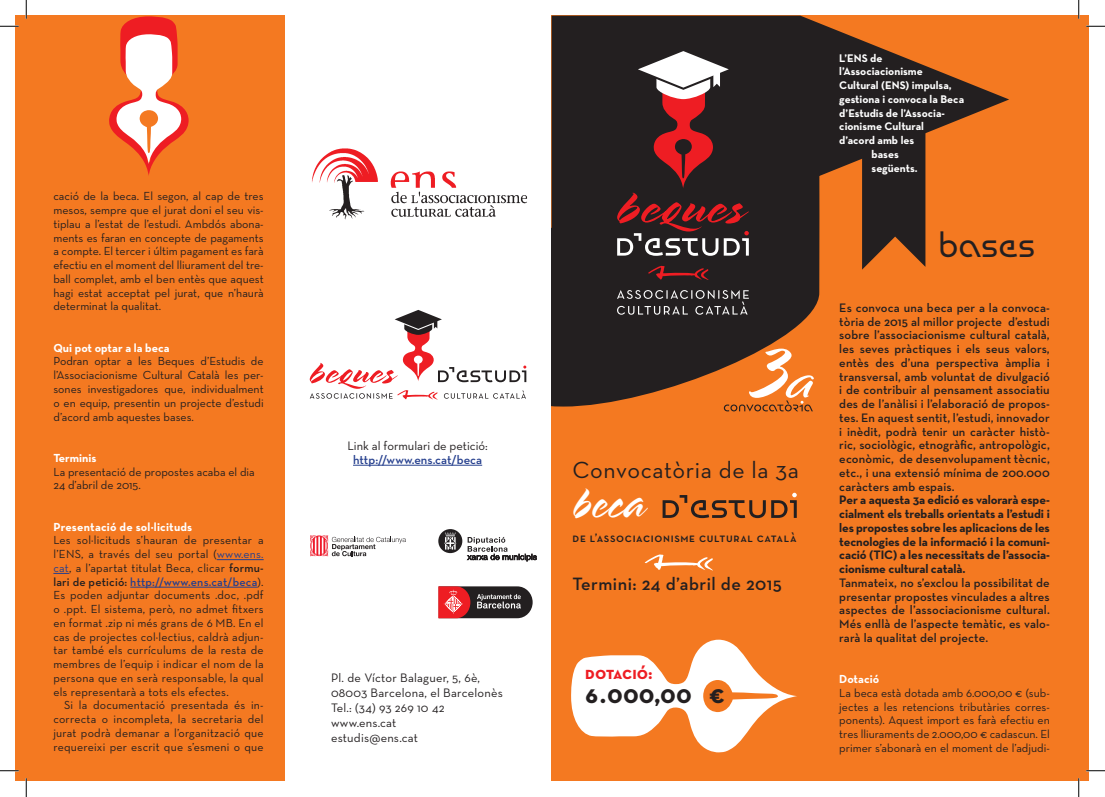
<style>
.page{position:relative;width:1105px;height:797px;background:#fff}
.page>*{position:absolute;margin:0;border:0;box-sizing:border-box;transform-origin:0 0}
.t1{font:48.75px "Spring LP Std";color:#fff}
.t2{font:37.5px "Arjowiggins Inuit";color:#231f20}
.t3{font:26.25px "Neutra Text Bold SC";color:#231f20}
.t4{font:23.75px "Neutra Text";letter-spacing:.025em;color:#231f20}
.t5{font:600 18.25px "Neutra Text";letter-spacing:.025em;color:#231f20}
.t6{font:17.5px "Neutra Text Bold SC";letter-spacing:-.015em;color:#ee1d23}
.t7{font:600 12.5px/13.8px "Neutra Text";letter-spacing:.01em;color:#231f20;text-align:justify}
.t8{font:700 12.5px/13.8px "Neutra Text";letter-spacing:-.01em;color:#231f20;text-align:justify}
.t9{font:12.5px "Neutra Text";letter-spacing:.015em;color:#231f20}
.t10{font:12.5px "Neutra Text Demi SC";letter-spacing:.05em;color:#231f20}
.t11{font:600 12.5px "Neutra Text";color:#253f8e}
.t12{font:11.88px/13.8px "Neutra Text";color:#231f20;text-align:justify}
.t13{font:700 11.88px "Neutra Text";color:#fff}
.t14{font:700 11.25px "Neutra Text";color:#fff}
.s1{color:#253f8e}
.s2{font-weight:600}
.s3{font-weight:600;color:#253f8e}
</style>
<div class="page">
<div style="left:552px;top:16px;width:537px;height:765px;background:#f47921"></div>
<svg style="left:552px;top:274px;width:268px;height:132px;background:#3f2b20"></svg>
<svg style="left:552px;top:16px;width:457px;height:258px;fill:#231f20"></svg>
<svg style="left:862px;top:121px;width:63px;height:149px;background:#3b2920"></svg>
<div style="left:16px;top:16px;width:269px;height:765px;background:#f47921"></div>
<svg style="left:648px;top:266px;width:61px;height:14px"></svg>
<svg style="left:617px;top:290px;width:132px;height:25px;background:#494647"></svg>
<svg style="left:617px;top:51px;width:132px;height:205px;background:#5a3a3b"></svg>
<svg style="left:571px;top:639px;width:226px;height:113px"></svg>
<svg style="left:663px;top:492px;width:134px;height:26px"></svg>
<svg style="left:645px;top:554px;width:68px;height:16px"></svg>
<hr style="left:217px;top:559px;width:47px;height:1px;background:#253f8e">
<svg style="left:53px;top:573px;width:16px;height:1px"></svg>
<hr style="left:130px;top:587px;width:128px;height:1px;background:#253f8e">
<img style="left:312px;top:148px;width:215px;height:72px">
<svg style="left:310px;top:310px;width:216px;height:89px"></svg>
<svg style="left:438px;top:586px;width:95px;height:32px;background:#7b4244"></svg>
<svg style="left:109px;top:16px;width:80px;height:160px"></svg>
<div style="left:438px;top:529px;width:24px;height:24px;background:#231f20;border-radius:50%"></div>
<svg style="left:467px;top:537px;width:70px;height:24px"></svg>
<svg style="left:444px;top:532px;width:12px;height:17px"></svg>
<svg style="left:310px;top:535px;width:96px;height:21px"></svg>
<svg style="left:724px;top:348px;width:90px;height:63px"></svg>
<hr style="left:353px;top:465px;width:129px;height:1px;background:#253f8e">
<svg style="left:0;top:25px;width:19px;height:2px"></svg>
<svg style="left:1086px;top:25px;width:19px;height:2px"></svg>
<svg style="left:0;top:770px;width:19px;height:1px"></svg>
<svg style="left:1086px;top:770px;width:19px;height:1px"></svg>
<svg style="left:25px;top:0;width:2px;height:19px"></svg>
<svg style="left:25px;top:778px;width:2px;height:19px"></svg>
<svg style="left:1078px;top:0;width:1px;height:19px"></svg>
<svg style="left:1078px;top:778px;width:1px;height:19px"></svg>
<p class="t12" style="left:53px;top:189px;width:212px">cació de la beca. El segon, al cap de tres mesos, sempre que el jurat doni el seu vis&shy;tiplau a l’estat de l’estudi. Ambdós abona&shy;ments es faran en concepte de pagaments a compte. El tercer i últim pagament es farà efectiu en el moment del lliurament del tre&shy;ball complet, amb el ben entès que aquest hagi estat acceptat pel jurat, que n’haurà determinat la qualitat.</p>
<p class="t13" style="left:53px;top:340px;width:118px">Qui pot optar a la beca</p>
<p class="t12" style="left:53px;top:354px;width:212px">Podran optar a les Beques d’Estudis de l’Associacionisme Cultural Català les per&shy;sones investigadores que, individualment o en equip, presentin un projecte d’estudi d’acord amb aquestes bases.</p>
<p class="t13" style="left:53px;top:450px;width:45px">Terminis</p>
<p class="t12" style="left:53px;top:464px;width:203px">La presentació de propostes acaba el dia<br>24 d’abril de 2015.</p>
<p class="t13" style="left:53px;top:519px;width:140px">Presentació de sol·licituds</p>
<p class="t12" style="left:53px;top:533px;width:212px">Les sol·licituds s’hauran de presentar a l’ENS, a través del seu portal (<span class="s1">www.ens. cat</span>, a l’apartat titulat Beca, clicar <span class="s2">formu&shy;lari de petició:</span> <span class="s3">http://www.ens.cat/beca</span>).<br>Es poden adjuntar documents .doc, .pdf o .ppt. El sistema, però, no admet fitxers en format .zip ni més grans de 6 MB. En el cas de projectes col·lectius, caldrà adjun&shy;tar també els currículums de la resta de membres de l’equip i indicar el nom de la persona que en serà responsable, la qual els representarà a tots els efectes.</p>
<p class="t12" style="left:53px;top:698px;width:212px;text-indent:11px">Si la documentació presentada és in&shy;correcta o incompleta, la secretaria del jurat podrà demanar a l’organització que requereixi per escrit que s’esmeni o que</p>
<p class="t9" style="left:347px;top:438px;width:142px">Link al formulari de petició:</p>
<p class="t11" style="left:353px;top:451px;width:131px">http://www.ens.cat/beca</p>
<p class="t9" style="left:331px;top:669px;width:151px">Pl. de Víctor Balaguer, 5, 6è,</p>
<p class="t9" style="left:331px;top:684px;width:173px">08003 Barcelona, el Barcelonès</p>
<p class="t9" style="left:331px;top:699px;width:115px">Tel.: (34) 93 269 10 42</p>
<p class="t9" style="left:331px;top:714px;width:67px">www.ens.cat</p>
<p class="t9" style="left:331px;top:729px;width:89px">estudis@ens.cat</p>
<p class="t4" style="left:573px;top:455px;width:228px">Convocatòria de la 3a</p>
<p class="t1" style="left:573px;top:473px;width:73px">beca</p>
<p class="t10" style="left:573px;top:530px;width:226px">de l’associacionisme cultural català</p>
<p class="t5" style="left:573px;top:572px;width:211px">Termini: 24 d’abril de 2015</p>
<p class="t6" style="left:585px;top:662px;width:69px">dotació:</p>
<p class="t3" style="left:585px;top:677px;width:141px">6.000,00 €</p>
<p class="t14" style="left:839px;top:51px;width:45px">L’ENS de</p>
<p class="t14" style="left:839px;top:64px;width:85px">l’Associacionisme</p>
<p class="t14" style="left:839px;top:78px;width:114px">Cultural (ENS) impulsa,</p>
<p class="t14" style="left:839px;top:92px;width:126px">gestiona i convoca la Beca</p>
<p class="t14" style="left:839px;top:106px;width:107px">d’Estudis de l’Associa-</p>
<p class="t14" style="left:839px;top:119px;width:86px">cionisme Cultural</p>
<p class="t14" style="left:839px;top:133px;width:76px">d’acord amb les</p>
<p class="t14" style="left:872px;top:147px;width:29px">bases</p>
<p class="t14" style="left:872px;top:161px;width:47px">següents.</p>
<p class="t2" style="left:938px;top:229px;width:99px">bAses</p>
<p class="t7" style="left:839px;top:300px;width:212px">Es convoca una beca per a la convoca&shy;tòria de 2015 al millor projecte d’estudi sobre l’associacionisme cultural català, les seves pràctiques i els seus valors, entès des d’una perspectiva àmplia i transversal, amb voluntat de divulgació i de contribuir al pensament associatiu des de l’anàlisi i l’elaboració de propos&shy;tes. En aquest sentit, l’estudi, innovador i inèdit, podrà tenir un caràcter histò&shy;ric, sociològic, etnogràfic, antropològic, econòmic, de desenvolupament tècnic, etc., i una extensió mínima de 200.000 caràcters amb espais.</p>
<p class="t8" style="left:839px;top:493px;width:212px">Per a aquesta 3a edició es valorarà espe&shy;cialment els treballs orientats a l’estudi i les propostes sobre les aplicacions de les tecnologies de la informació i la comuni&shy;cació (TIC) a les necessitats de l’associa&shy;cionisme cultural català.</p>
<p class="t7" style="left:839px;top:575px;width:212px">Tanmateix, no s’exclou la possibilitat de presentar propostes vinculades a altres aspectes de l’associacionisme cultural.<br>Més enllà de l’aspecte temàtic, es valo&shy;rarà la qualitat del projecte.</p>
<p class="t13" style="left:839px;top:671px;width:41px">Dotació</p>
<p class="t12" style="left:839px;top:685px;width:212px">La beca està dotada amb 6.000,00 € (sub&shy;jectes a les retencions tributàries corres&shy;ponents). Aquest import es farà efectiu en tres lliuraments de 2.000,00 € cadascun. El primer s’abonarà en el moment de l’adjudi-</p>
</div>
